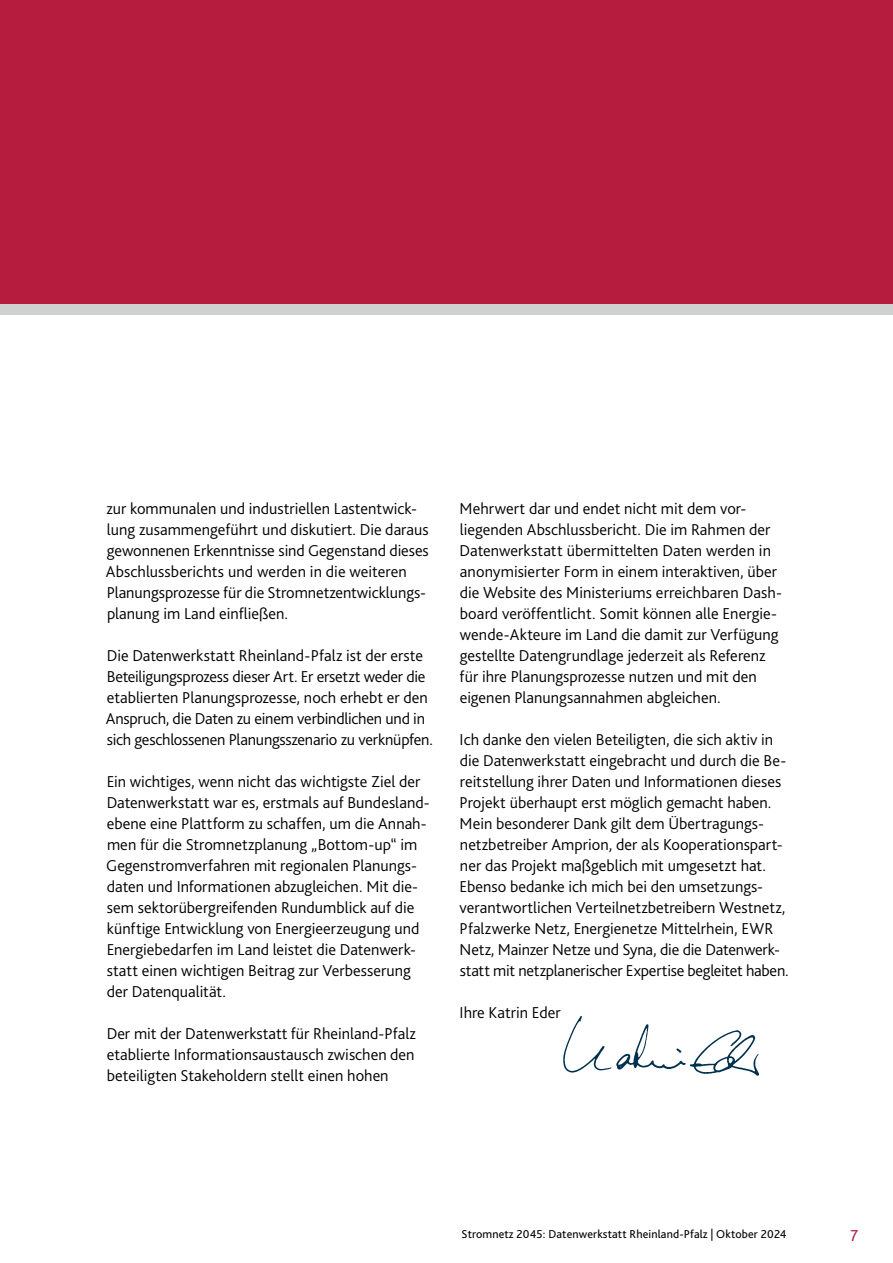
<style>
.page{position:relative;width:893px;height:1263px;background:#fff}
.page>*{position:absolute;margin:0;border:0;box-sizing:border-box;transform-origin:0 0}
.t1{font:300 16.5px/21px "Bliss";color:#000}
.t2{font:16.5px "Bliss";color:#b61c3e}
.t3{font:12px "Bliss";letter-spacing:.01em;color:#000}
</style>
<div class="page">
<div style="left:0;top:0;width:893px;height:304px;background:#b61c3e"></div>
<div style="left:0;top:304px;width:893px;height:10px;background:#cfd0d0"></div>
<img style="left:563px;top:1016px;width:196px;height:59px">
<p class="t1" style="left:106px;top:498px;width:324px">zur kommunalen und industriellen Lastentwick&shy;lung zusammengeführt und diskutiert. Die daraus gewonnenen Erkenntnisse sind Gegenstand dieses Abschlussberichts und werden in die weiteren Planungsprozesse für die Stromnetzentwicklungs&shy;planung im Land einfließen.</p>
<p class="t1" style="left:106px;top:645px;width:328px">Die Datenwerkstatt Rheinland-Pfalz ist der erste Beteiligungsprozess dieser Art. Er ersetzt weder die etablierten Planungsprozesse, noch erhebt er den Anspruch, die Daten zu einem verbindlichen und in sich geschlossenen Planungsszenario zu verknüpfen.</p>
<p class="t1" style="left:106px;top:771px;width:325px">Ein wichtiges, wenn nicht das wichtigste Ziel der Datenwerkstatt war es, erstmals auf Bundesland&shy;ebene eine Plattform zu schaffen, um die Annah&shy;men für die Stromnetzplanung „Bottom-up“ im Gegenstromverfahren mit regionalen Planungs&shy;daten und Informationen abzugleichen. Mit die&shy;sem sektorübergreifenden Rundumblick auf die künftige Entwicklung von Energieerzeugung und Energiebedarfen im Land leistet die Datenwerk&shy;statt einen wichtigen Beitrag zur Verbesserung der Datenqualität.</p>
<p class="t1" style="left:107px;top:1023px;width:310px;text-align:justify">Der mit der Datenwerkstatt für Rheinland-Pfalz etablierte Informationsaustausch zwischen den beteiligten Stakeholdern stellt einen hohen</p>
<p class="t1" style="left:460px;top:498px;width:324px">Mehrwert dar und endet nicht mit dem vor&shy;liegenden Abschlussbericht. Die im Rahmen der Datenwerkstatt übermittelten Daten werden in anonymisierter Form in einem interaktiven, über die Website des Ministeriums erreichbaren Dash&shy;board veröffentlicht. Somit können alle Energie&shy;wende-Akteure im Land die damit zur Verfügung gestellte Datengrundlage jederzeit als Referenz für ihre Planungsprozesse nutzen und mit den eigenen Planungsannahmen abgleichen.</p>
<p class="t1" style="left:460px;top:729px;width:331px">Ich danke den vielen Beteiligten, die sich aktiv in die Datenwerkstatt eingebracht und durch die Be&shy;reitstellung ihrer Daten und Informationen dieses Projekt überhaupt erst möglich gemacht haben.<br>Mein besonderer Dank gilt dem Übertragungs&shy;netzbetreiber Amprion, der als Kooperationspart&shy;ner das Projekt maßgeblich mit umgesetzt hat.<br>Ebenso bedanke ich mich bei den umsetzungs&shy;verantwortlichen Verteilnetzbetreibern Westnetz, Pfalzwerke Netz, Energienetze Mittelrhein, EWR Netz, Mainzer Netze und Syna, die die Datenwerk&shy;statt mit netzplanerischer Expertise begleitet haben.</p>
<p class="t1" style="left:460px;top:1002px;width:103px">Ihre Katrin Eder</p>
<p class="t3" style="left:461px;top:1227px;width:327px">Stromnetz 2045: Datenwerkstatt Rheinland-Pfalz | Oktober 2024</p>
<p class="t2" style="left:850px;top:1225px;width:9px">7</p>
</div>
